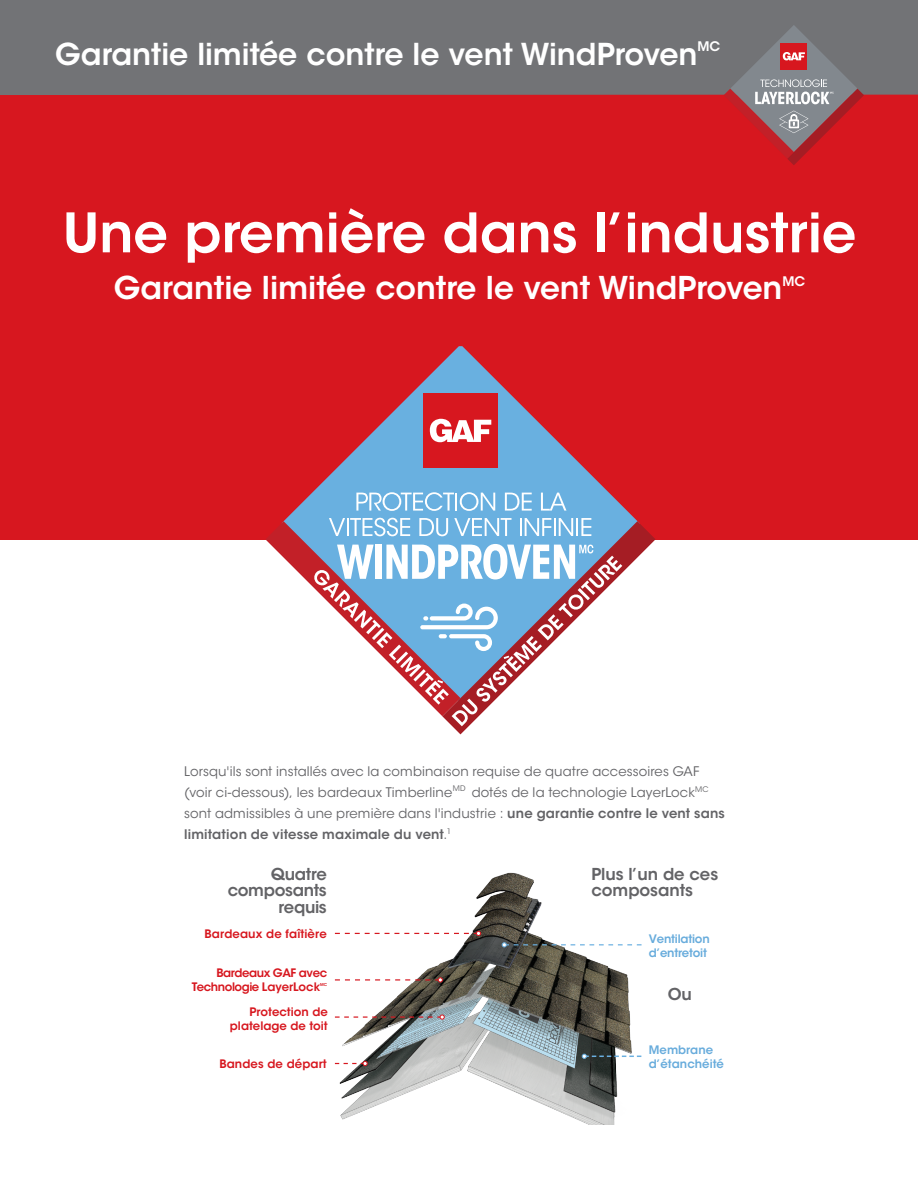
<style>
.page{position:relative;width:918px;height:1188px;background:#fff}
.page>*{position:absolute;margin:0;border:0;box-sizing:border-box;transform-origin:0 0}
.t1{font:600 54px "ITC Avant Garde Std";color:#fff}
.t2{font:600 31.2px "ITC Avant Garde Std";color:#fff}
.t3{font:600 30px "ITC Avant Garde Std";color:#fff}
.t4{font:600 16.35px/16.4px "ITC Avant Garde Std";letter-spacing:-.02em;color:#636366;text-align:right}
.BACK_Body_BULLET_SPA{font:13.2px/21px "ITC Avant Garde Std";letter-spacing:.01em;color:#636366}
.t5{font:600 13.05px "ITC Avant Garde Std";color:#fff}
.t6{font:600 11.7px/14px "ITC Avant Garde Std";color:#d7171f;text-align:right}
.t7{font:600 11.7px/14px "ITC Avant Garde Std";letter-spacing:-.04em;color:#d7171f}
.t8{font:600 11.7px/14px "ITC Avant Garde Std";letter-spacing:-.02em;color:#68acdc}
.t9{font:600 11.7px/14px "ITC Avant Garde Std";color:#68acdc}
.BACK_Body_BULLET_SPA-2{font:7.65px "ITC Avant Garde Std";color:#636366}
.t10{font:600 4.05px "ITC Avant Garde Std";color:#d7171f}
.s1{font-weight:600}
</style>
<div class="page">
<div style="left:0;top:0;width:918px;height:539px;background:#d7171f"></div>
<div style="left:0;top:0;width:918px;height:95px;background:#727376"></div>
<svg style="left:724px;top:25px;width:140px;height:140px"></svg>
<svg style="left:287px;top:346px;width:350px;height:175px"></svg>
<svg style="left:356px;top:492px;width:139px;height:19px"></svg>
<svg style="left:505px;top:493px;width:27px;height:18px"></svg>
<svg style="left:541px;top:493px;width:25px;height:18px"></svg>
<svg style="left:452px;top:521px;width:204px;height:213px"></svg>
<div style="left:423px;top:394px;width:75px;height:74px;background:#d7171f"></div>
<svg style="left:430px;top:419px;width:61px;height:23px"></svg>
<svg style="left:265px;top:518px;width:357px;height:208px"></svg>
<img style="left:334px;top:872px;width:298px;height:253px">
<svg style="left:335px;top:931px;width:146px;height:5px"></svg>
<svg style="left:335px;top:978px;width:108px;height:4px"></svg>
<svg style="left:335px;top:1015px;width:110px;height:4px"></svg>
<svg style="left:335px;top:1061px;width:33px;height:5px"></svg>
<svg style="left:502px;top:942px;width:140px;height:5px"></svg>
<svg style="left:582px;top:1054px;width:59px;height:5px"></svg>
<p class="t3" style="left:55px;top:35px;width:644px">Garantie limitée contre le vent WindProven</p>
<p class="t5" style="left:698px;top:38px;width:24px">MC</p>
<p class="t1" style="left:63px;top:198px;width:795px">Une première dans l’industrie</p>
<p class="t2" style="left:114px;top:268px;width:670px">Garantie limitée contre le vent WindProven</p>
<p class="t5" style="left:782px;top:273px;width:24px">MC</p>
<p class="BACK_Body_BULLET_SPA" style="left:184px;top:761px;width:517px">Lorsqu'ils sont installés avec la combinaison requise de quatre accessoires GAF (voir ci-dessous), les bardeaux Timberline</p>
<p class="BACK_Body_BULLET_SPA-2" style="left:453px;top:783px;width:14px">MD</p>
<p class="BACK_Body_BULLET_SPA" style="left:184px;top:782px;width:542px;text-indent:288px">dotés de la technologie LayerLock<sup>MC </sup>sont admissibles à une première dans l'industrie : <span class="s1">une garantie contre le vent sans limitation de vitesse maximale du vent</span>.<sup>1</sup></p>
<p class="t4" style="left:228px;top:866px;width:101px">Quatre composants requis</p>
<p class="t4" style="left:591px;top:866px;width:128px;text-align:left">Plus l’un de ces composants</p>
<p class="t6" style="left:205px;top:926px;width:124px">Bardeaux de faîtière</p>
<p class="t7" style="left:192px;top:966px;width:137px;text-indent:25px">Bardeaux GAF avec<br>Technologie LayerLock</p>
<p class="t10" style="left:320px;top:982px;width:9px">MC</p>
<p class="t6" style="left:230px;top:1004px;width:99px">Protection de platelage de toit</p>
<p class="t6" style="left:219px;top:1057px;width:109px">Bandes de départ</p>
<p class="t8" style="left:649px;top:932px;width:62px">Ventilation d’entretoit</p>
<p class="t4" style="left:668px;top:986px;width:26px">Ou</p>
<p class="t9" style="left:649px;top:1043px;width:77px">Membrane d’étanchéité</p>
</div>
